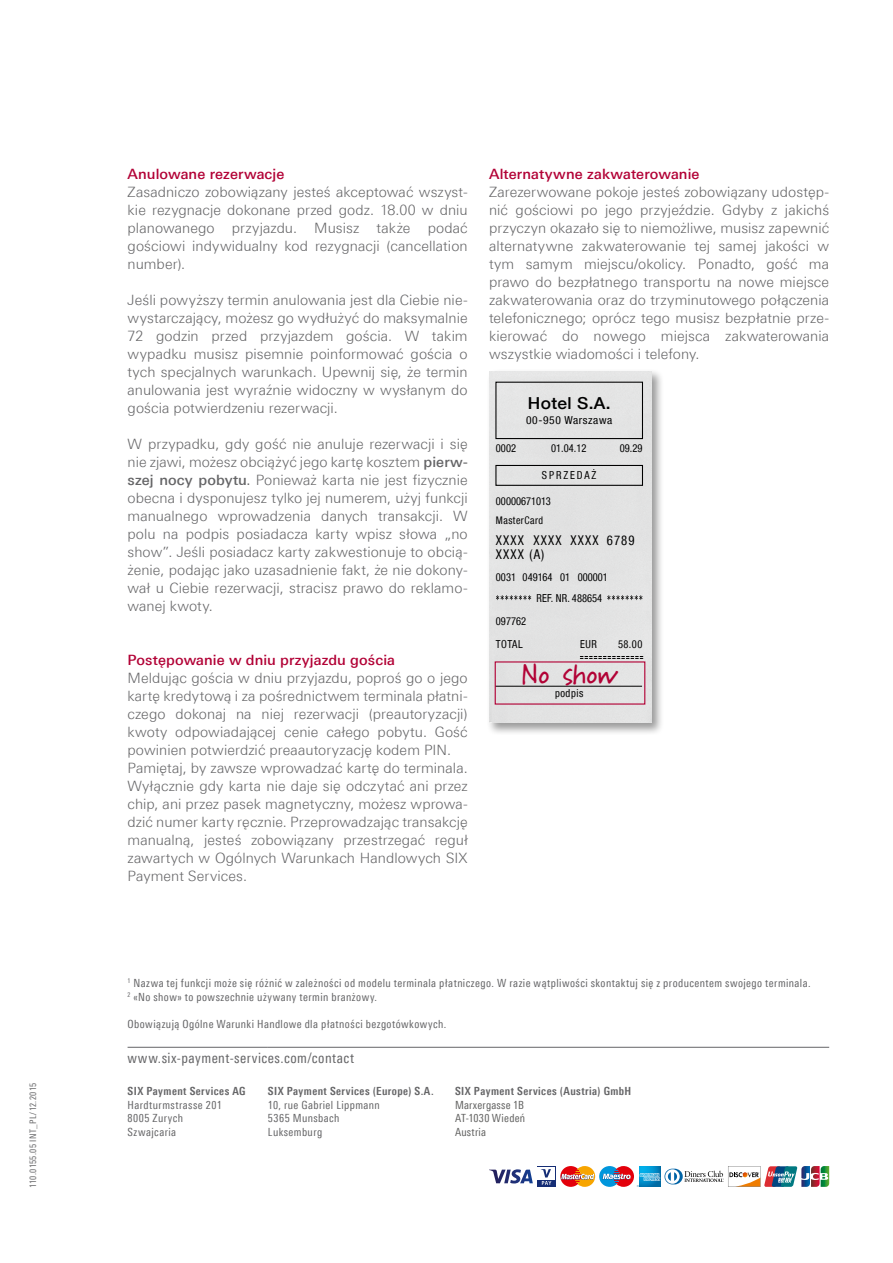
<style>
.page{position:relative;width:893px;height:1263px;background:#fff}
.page>*{position:absolute;margin:0;border:0;box-sizing:border-box;transform-origin:0 0}
.t1{font:700 27px "Marydale";color:#b20236}
.t2{font:500 16.5px "Helvetica Neue LT Com";letter-spacing:.02em;color:#000;scale:1.05 1}
.t3{font:300 14.25px/18px "Linotype Univers 330";letter-spacing:.005em;color:#656567;text-align:justify}
.t4{font:500 14.25px "Linotype Univers 530";letter-spacing:.005em;color:#b20236}
.t5{font:14.25px "Linotype Univers 420 Cn";letter-spacing:.035em;color:#656567}
.t6{font:condensed 13.5px/14.2px "Helvetica Neue LT Com";letter-spacing:.09em;color:#000;scale:.95 1}
.t7{font:11.25px/13.5px "Linotype Univers 420 Cn";letter-spacing:.04em;color:#656567}
.t8{font:700 11.25px "Linotype Univers 620 Cn";letter-spacing:.04em;color:#656567}
.t9{font:11.25px/13.5px "Linotype Univers 420 Cn";letter-spacing:.02em;color:#626261;text-align:justify}
.t10{font:condensed 10.95px/20.4px "Helvetica Neue LT Com";color:#000;scale:.95 1}
.t11{font:condensed 10.95px "Helvetica Neue LT Com";letter-spacing:.05em;color:#000;scale:1.05 1}
.t12{font:condensed 10.95px "Helvetica Neue LT Com";letter-spacing:.18em;color:#000;scale:.95 1}
.t13{font:condensed 10.5px "Helvetica Neue LT Com";letter-spacing:.05em;color:#000;scale:.95 1}
.t14{font:9px "Linotype Univers 420 Cn";letter-spacing:.035em;color:#656567}
.s1{font-family:"Linotype Univers 530";font-weight:500}
.s2{font-family:"Linotype Univers 520 Cn";font-weight:500}
</style>
<div class="page">
<div style="left:486px;top:369px;width:178px;height:366px;background:#000;opacity:.4"></div>
<div style="left:489px;top:371px;width:163px;height:352px;background:#e2e3e3"></div>
<div style="left:495px;top:382px;width:148px;height:57px;border:1px solid #000"></div>
<div style="left:495px;top:465px;width:148px;height:21px;border:1px solid #000"></div>
<svg style="left:496px;top:595px;width:35px;height:5px"></svg>
<svg style="left:607px;top:595px;width:35px;height:5px"></svg>
<svg style="left:580px;top:656px;width:63px;height:3px"></svg>
<hr style="left:495px;top:686px;width:147px;height:1px;background:#000">
<hr style="left:128px;top:1047px;width:140px;height:1px;background:#656567">
<hr style="left:268px;top:1047px;width:187px;height:1px;background:#656567">
<hr style="left:455px;top:1047px;width:374px;height:1px;background:#656567">
<svg style="left:561px;top:1166px;width:34px;height:21px"></svg>
<svg style="left:599px;top:1166px;width:21px;height:21px"></svg>
<svg style="left:489px;top:1169px;width:44px;height:14px"></svg>
<div style="left:537px;top:1166px;width:19px;height:21px;background:#152d75"></div>
<div style="left:537px;top:1167px;width:18px;height:12px;background:#fff"></div>
<svg style="left:541px;top:1169px;width:10px;height:16px"></svg>
<img style="left:602px;top:1166px;width:227px;height:21px">
<p class="t14" style="left:28px;top:1188px;width:106px;rotate:-90deg">110.0155.05 INT_PL/12.2015</p>
<p class="t4" style="left:128px;top:165px;width:158px">Anulowane rezerwacje</p>
<p class="t3" style="left:128px;top:183px;width:342px">Zasadniczo zobowiązany jesteś akceptować wszyst&shy;kie rezygnacje dokonane przed godz. 18.00 w dniu planowanego przyjazdu. Musisz także podać gościowi indywidualny kod rezygnacji (cancellation number).</p>
<p class="t3" style="left:128px;top:291px;width:342px">Jeśli powyższy termin anulowania jest dla Ciebie nie&shy;wystarczający, możesz go wydłużyć do maksymalnie 72 godzin przed przyjazdem gościa. W takim wypadku musisz pisemnie poinformować gościa o tych specjalnych warunkach. Upewnij się, że termin anulowania jest wyraźnie widoczny w wysłanym do gościa potwierdzeniu rezerwacji.</p>
<p class="t3" style="left:128px;top:435px;width:342px">W przypadku, gdy gość nie anuluje rezerwacji i się nie zjawi, możesz obciążyć jego kartę kosztem <span class="s1">pierw&shy;szej nocy pobytu</span><span class="s2">.</span> Ponieważ karta nie jest fizycznie obecna i dysponujesz tylko jej numerem, użyj funkcji manualnego wprowadzenia danych transakcji. W polu na podpis posiadacza karty wpisz słowa „no show”. Jeśli posiadacz karty zakwestionuje to obcią&shy;żenie, podając jako uzasadnienie fakt, że nie dokony&shy;wał u Ciebie rezerwacji, stracisz prawo do reklamo&shy;wanej kwoty.</p>
<p class="t4" style="left:128px;top:651px;width:269px">Postępowanie w dniu przyjazdu gościa</p>
<p class="t3" style="left:128px;top:669px;width:342px;text-align:left">Meldując gościa w dniu przyjazdu, poproś go o jego kartę kredytową i za pośrednictwem terminala płatni&shy;czego dokonaj na niej rezerwacji (preautoryzacji) kwoty odpowiadającej cenie całego pobytu. Gość powinien potwierdzić preaautoryzację kodem PIN.<br>Pamiętaj, by zawsze wprowadzać kartę do terminala.<br>Wyłącznie gdy karta nie daje się odczytać ani przez chip, ani przez pasek magnetyczny, możesz wprowa&shy;dzić numer karty ręcznie. Przeprowadzając transakcję manualną, jesteś zobowiązany przestrzegać reguł zawartych w Ogólnych Warunkach Handlowych SIX Payment Services.</p>
<p class="t4" style="left:489px;top:165px;width:212px">Alternatywne zakwaterowanie</p>
<p class="t3" style="left:489px;top:183px;width:342px">Zarezerwowane pokoje jesteś zobowiązany udostęp&shy;nić gościowi po jego przyjeździe. Gdyby z jakichś przyczyn okazało się to niemożliwe, musisz zapewnić alternatywne zakwaterowanie tej samej jakości w tym samym miejscu/okolicy. Ponadto, gość ma prawo do bezpłatnego transportu na nowe miejsce zakwaterowania oraz do trzyminutowego połączenia telefonicznego; oprócz tego musisz bezpłatnie prze&shy;kierować do nowego miejsca zakwaterowania wszystkie wiadomości i telefony.</p>
<p class="t2" style="left:528px;top:393px;width:80px">Hotel S.A.</p>
<p class="t11" style="left:526px;top:413px;width:83px">00-950 Warszawa</p>
<p class="t10" style="left:496px;top:437px;width:23px">0002</p>
<p class="t10" style="left:551px;top:437px;width:39px">01.04.12</p>
<p class="t10" style="left:620px;top:437px;width:25px">09.29</p>
<p class="t12" style="left:542px;top:469px;width:59px">SPRZEDAŻ</p>
<p class="t10" style="left:496px;top:491px;width:59px">00000671013</p>
<p class="t13" style="left:496px;top:514px;width:51px">MasterCard</p>
<p class="t6" style="left:496px;top:533px;width:147px">XXXX XXXX XXXX 6789<br>XXXX (A)</p>
<p class="t10" style="left:536px;top:567px;width:77px;text-indent:-40px">0031 049164 01 000001<br>REF. NR. 488654</p>
<p class="t10" style="left:496px;top:609px;width:33px;line-height:23px">097762<br>TOTAL</p>
<p class="t10" style="left:580px;top:634px;width:19px">EUR</p>
<p class="t10" style="left:618px;top:634px;width:27px">58.00</p>
<h1 class="t1" style="left:521px;top:658px;width:97px;rotate:-1deg">No show</h1>
<p class="t10" style="left:555px;top:682px;width:31px">podpis</p>
<p class="t7" style="left:128px;top:976px;width:685px"><sup>1</sup> Nazwa tej funkcji może się różnić w zależności od modelu terminala płatniczego. W razie wątpliwości skontaktuj się z producentem swojego terminala.<br><sup>2</sup> «No show» to powszechnie używany termin branżowy.</p>
<p class="t7" style="left:128px;top:1017px;width:320px">Obowiązują Ogólne Warunki Handlowe dla płatności bezgotówkowych.</p>
<p class="t5" style="left:128px;top:1049px;width:228px">www.six-payment-services.com/contact</p>
<p class="t8" style="left:128px;top:1084px;width:120px">SIX Payment Services AG</p>
<p class="t7" style="left:128px;top:1098px;width:96px">Hardturmstrasse 201<br>8005 Zurych<br>Szwajcaria</p>
<p class="t8" style="left:268px;top:1084px;width:167px">SIX Payment Services (Europe) S.A.</p>
<p class="t7" style="left:268px;top:1098px;width:114px">10, rue Gabriel Lippmann<br>5365 Munsbach<br>Luksemburg</p>
<p class="t8" style="left:455px;top:1084px;width:178px">SIX Payment Services (Austria) GmbH</p>
<p class="t9" style="left:455px;top:1098px;width:72px">Marxergasse 1B AT-1030 Wiedeń Austria</p>
</div>
